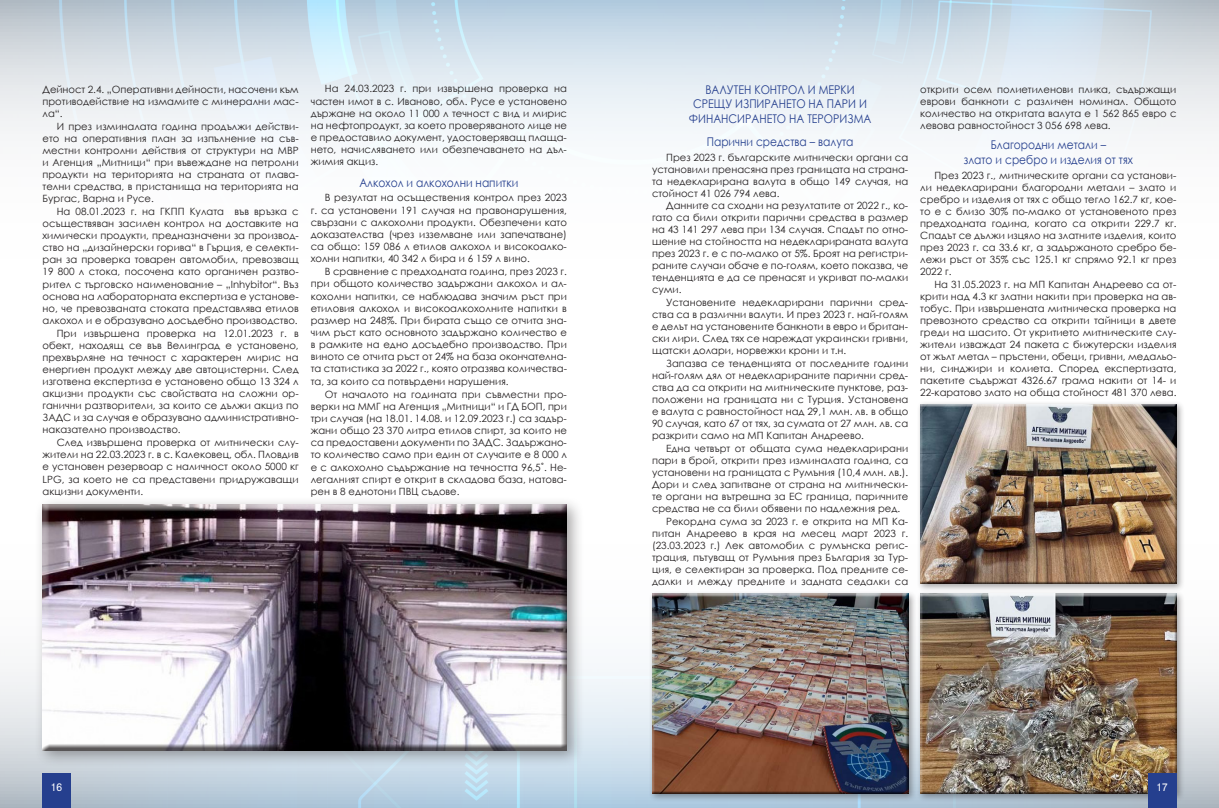
<style>
.page{position:relative;width:1219px;height:808px;background:#fff}
.page>*{position:absolute;margin:0;border:0;box-sizing:border-box;transform-origin:0 0}
.t1{font:12px/14.4px "Century Gothic";color:#253f8e;text-align:center;scale:.89 1}
.t2{font:11px "Hebar CYR";color:#fff}
.t3{font:10px/12px "Century Gothic";color:#231f20;text-align:justify}
</style>
<div class="page">
<img style="left:0;top:0;width:1219px;height:808px">
<div style="left:916px;top:590px;width:269px;height:212px;background:#231f20;opacity:.4"></div>
<div style="left:920px;top:593px;width:257px;height:201px;background:#231f20;opacity:.75"></div>
<div style="left:34px;top:496px;width:551px;height:272px;background:#231f20;opacity:.4"></div>
<div style="left:42px;top:505px;width:526px;height:246px;background:#231f20;opacity:.75"></div>
<div style="left:43px;top:773px;width:28px;height:35px;background:#253f8e"></div>
<div style="left:1148px;top:773px;width:28px;height:35px;background:#253f8e"></div>
<div style="left:648px;top:590px;width:268px;height:212px;background:#231f20;opacity:.4"></div>
<div style="left:652px;top:593px;width:257px;height:201px;background:#231f20;opacity:.75"></div>
<div style="left:916px;top:400px;width:269px;height:192px;background:#231f20;opacity:.4"></div>
<div style="left:920px;top:403px;width:257px;height:181px;background:#231f20;opacity:.75"></div>
<p class="t3" style="left:43px;top:83px;width:258px">Дейност 2.4. „Оперативни дейности, насочени към противодействие на измамите с минерални мас&shy;ла“.</p>
<p class="t3" style="left:43px;top:120px;width:258px;text-indent:14px">И през изминалата година продължи действи&shy;ето на оперативния план за изпълнение на съв&shy;местни контролни действия от структури на МВР и Агенция „Митници“ при въвеждане на петролни продукти на територията на страната от плава&shy;телни средства, в пристанища на територията на Бургас, Варна и Русе.</p>
<p class="t3" style="left:57px;top:205px;width:244px">На 08.01.2023 г. на ГКПП Кулата във връзка с</p>
<p class="t3" style="left:43px;top:217px;width:258px">осъществяван засилен контрол на доставките на</p>
<p class="t3" style="left:43px;top:229px;width:258px">химически продукти, предназначени за производ-</p>
<p class="t3" style="left:43px;top:242px;width:258px">ство на „дизайнерски горива“ в Гърция, е селекти-</p>
<p class="t3" style="left:43px;top:254px;width:258px">ран за проверка товарен автомобил, превозващ</p>
<p class="t3" style="left:43px;top:266px;width:258px">19 800 л стока, посочена като органичен разтво-</p>
<p class="t3" style="left:43px;top:278px;width:258px">рител с търговско наименование – „Inhybitor“. Въз</p>
<p class="t3" style="left:43px;top:290px;width:258px">основа на лабораторната експертиза е установе-</p>
<p class="t3" style="left:43px;top:302px;width:258px">но, че превозваната стоката представлява етилов</p>
<p class="t3" style="left:43px;top:314px;width:257px">алкохол и е образувано досъдебно производство.</p>
<p class="t3" style="left:57px;top:327px;width:244px">При извършена проверка на 12.01.2023 г. в</p>
<p class="t3" style="left:43px;top:339px;width:258px">обект, находящ се във Велинград е установено,</p>
<p class="t3" style="left:43px;top:351px;width:258px">прехвърляне на течност с характерен мирис на</p>
<p class="t3" style="left:43px;top:363px;width:258px">енергиен продукт между две автоцистерни. След</p>
<p class="t3" style="left:43px;top:375px;width:258px">изготвена експертиза е установено общо 13 324 л</p>
<p class="t3" style="left:43px;top:387px;width:258px">акцизни продукти със свойствата на сложни ор-</p>
<p class="t3" style="left:43px;top:399px;width:258px">ганични разтворители, за които се дължи акциз по</p>
<p class="t3" style="left:43px;top:411px;width:258px">ЗАДС и за случая е образувано административно-</p>
<p class="t3" style="left:43px;top:424px;width:140px">наказателно производство.</p>
<p class="t3" style="left:57px;top:436px;width:244px">След извършена проверка от митнически слу-</p>
<p class="t3" style="left:43px;top:449px;width:258px">жители на 22.03.2023 г. в с. Калековец, обл. Пловдив</p>
<p class="t3" style="left:43px;top:461px;width:258px">е установен резервоар с наличност около 5000 кг</p>
<p class="t3" style="left:43px;top:473px;width:258px">LPG, за което не са представени придружаващи</p>
<p class="t3" style="left:43px;top:485px;width:102px">акцизни документи.</p>
<p class="t3" style="left:311px;top:83px;width:258px;text-indent:14px">На 24.03.2023 г. при извършена проверка на частен имот в с. Иваново, обл. Русе е установено държане на около 11 000 л течност с вид и мирис на нефтопродукт, за което проверяваното лице не е предоставило документ, удостоверяващ плаща&shy;нето, начисляването или обезпечаването на дъл&shy;жимия акциз.</p>
<p class="t1" style="left:359px;top:175px;width:180px">Алкохол и алкохолни напитки</p>
<p class="t3" style="left:311px;top:192px;width:258px;text-indent:14px">В резултат на осъществения контрол през 2023 г. са установени 191 случая на правонарушения, свързани с алкохолни продукти. Обезпечени като доказателства (чрез изземване или запечатване) са общо: 159 086 л етилов алкохол и високоалко&shy;холни напитки, 40 342 л бира и 6 159 л вино.</p>
<p class="t3" style="left:311px;top:265px;width:258px;text-indent:14px">В сравнение с предходната година, през 2023 г. при общото количество задържани алкохол и ал&shy;кохолни напитки, се наблюдава значим ръст при етиловия алкохол и високоалкохолните напитки в размер на 248%. При бирата също се отчита зна&shy;чим ръст като основното задържано количество е в рамките на едно досъдебно производство. При виното се отчита ръст от 24% на база окончателна&shy;та статистика за 2022 г., която отразява количества&shy;та, за които са потвърдени нарушения.</p>
<p class="t3" style="left:311px;top:388px;width:258px;text-indent:14px">От началото на годината при съвместни про&shy;верки на ММГ на Агенция „Митници“ и ГД БОП, при три случая (на 18.01. 14.08. и 12.09.2023 г.) са задър&shy;жани общо 23 370 литра етилов спирт, за които не са предоставени документи по ЗАДС. Задържано&shy;то количество само при един от случаите е 8 000 л е с алкохолно съдържание на течността 96,5˚. Не&shy;легалният спирт е открит в складова база, натова&shy;рен в 8 еднотони ПВЦ съдове.</p>
<p class="t2" style="left:51px;top:781px;width:12px">16</p>
<p class="t1" style="left:689px;top:82px;width:207px">ВАЛУТЕН КОНТРОЛ И МЕРКИ<br>СРЕЩУ ИЗПИРАНЕТО НА ПАРИ И<br>ФИНАНСИРАНЕТО НА ТЕРОРИЗМА</p>
<p class="t1" style="left:707px;top:134px;width:166px">Парични средства – валута</p>
<p class="t3" style="left:652px;top:151px;width:258px;text-indent:14px">През 2023 г. българските митнически органи са установили пренасяна през границата на страна&shy;та недекларирана валута в общо 149 случая, на стойност 41 026 794 лева.</p>
<p class="t3" style="left:652px;top:200px;width:258px;text-indent:14px">Данните са сходни на резултатите от 2022 г., ко&shy;гато са били открити парични средства в размер на 43 141 297 лева при 134 случая. Спадът по отно&shy;шение на стойността на недекларираната валута през 2023 г. е с по-малко от 5%. Броят на регистри&shy;раните случаи обаче е по-голям, което показва, че тенденцията е да се пренасят и укриват по-малки суми.</p>
<p class="t3" style="left:652px;top:297px;width:258px;text-indent:14px">Установените недекларирани парични сред&shy;ства са в различни валути. И през 2023 г. най-голям е делът на установените банкноти в евро и британ&shy;ски лири. След тях се нареждат украински гривни, щатски долари, норвежки крони и т.н.</p>
<p class="t3" style="left:652px;top:357px;width:258px;text-indent:14px">Запазва се тенденцията от последните години най-голям дял от недекларираните парични сред&shy;ства да са открити на митническите пунктове, раз&shy;положени на границата ни с Турция. Установена е валута с равностойност над 29,1 млн. лв. в общо 90 случая, като 67 от тях, за сумата от 27 млн. лв. са разкрити само на МП Капитан Андреево.</p>
<p class="t3" style="left:666px;top:442px;width:244px">Една четвърт от общата сума недекларирани</p>
<p class="t3" style="left:652px;top:454px;width:258px">пари в брой, открити през изминалата година, са</p>
<p class="t3" style="left:652px;top:466px;width:258px">установени на границата с Румъния (10,4 млн. лв.).</p>
<p class="t3" style="left:652px;top:478px;width:258px">Дори и след запитване от страна на митнически-</p>
<p class="t3" style="left:652px;top:490px;width:258px">те органи на вътрешна за ЕС граница, паричните</p>
<p class="t3" style="left:652px;top:502px;width:250px">средства не са били обявени по надлежния ред.</p>
<p class="t3" style="left:666px;top:515px;width:244px">Рекордна сума за 2023 г. е открита на МП Ка-</p>
<p class="t3" style="left:652px;top:527px;width:258px">питан Андреево в края на месец март 2023 г.</p>
<p class="t3" style="left:652px;top:539px;width:258px">(23.03.2023 г.) Лек автомобил с румънска регис-</p>
<p class="t3" style="left:652px;top:551px;width:258px">трация, пътуващ от Румъния през България за Тур-</p>
<p class="t3" style="left:652px;top:563px;width:258px">ция, е селектиран за проверка. Под предните се-</p>
<p class="t3" style="left:652px;top:575px;width:258px">далки и между предните и задната седалки са</p>
<p class="t3" style="left:920px;top:83px;width:258px">открити осем полиетиленови плика, съдържащи еврови банкноти с различен номинал. Общото количество на откритата валута е 1 562 865 евро с левова равностойност 3 056 698 лева.</p>
<p class="t1" style="left:964px;top:138px;width:191px">Благородни метали –<br>злато и сребро и изделия от тях</p>
<p class="t3" style="left:920px;top:169px;width:258px;text-indent:14px">През 2023 г., митническите органи са установи&shy;ли недекларирани благородни метали – злато и сребро и изделия от тях с общо тегло 162.7 кг, кое&shy;то е с близо 30% по-малко от установеното през предходната година, когато са открити 229.7 кг.<br>Спадът се дължи изцяло на златните изделия, които през 2023 г. са 33.6 кг, а задържаното сребро бе&shy;лежи ръст от 35% със 125.1 кг спрямо 92.1 кг през 2022 г.</p>
<p class="t3" style="left:920px;top:278px;width:258px;text-indent:14px">На 31.05.2023 г. на МП Капитан Андреево са от&shy;крити над 4.3 кг златни накити при проверка на ав&shy;тобус. При извършената митническа проверка на превозното средство са открити тайници в двете греди на шасито. От укритието митническите слу&shy;жители изваждат 24 пакета с бижутерски изделия от жълт метал – пръстени, обеци, гривни, медальо&shy;ни, синджири и колиета. Според експертизата, пакетите съдържат 4326.67 грама накити от 14- и 22-каратово злато на обща стойност 481 370 лева.</p>
<p class="t2" style="left:1157px;top:781px;width:12px">17</p>
</div>
